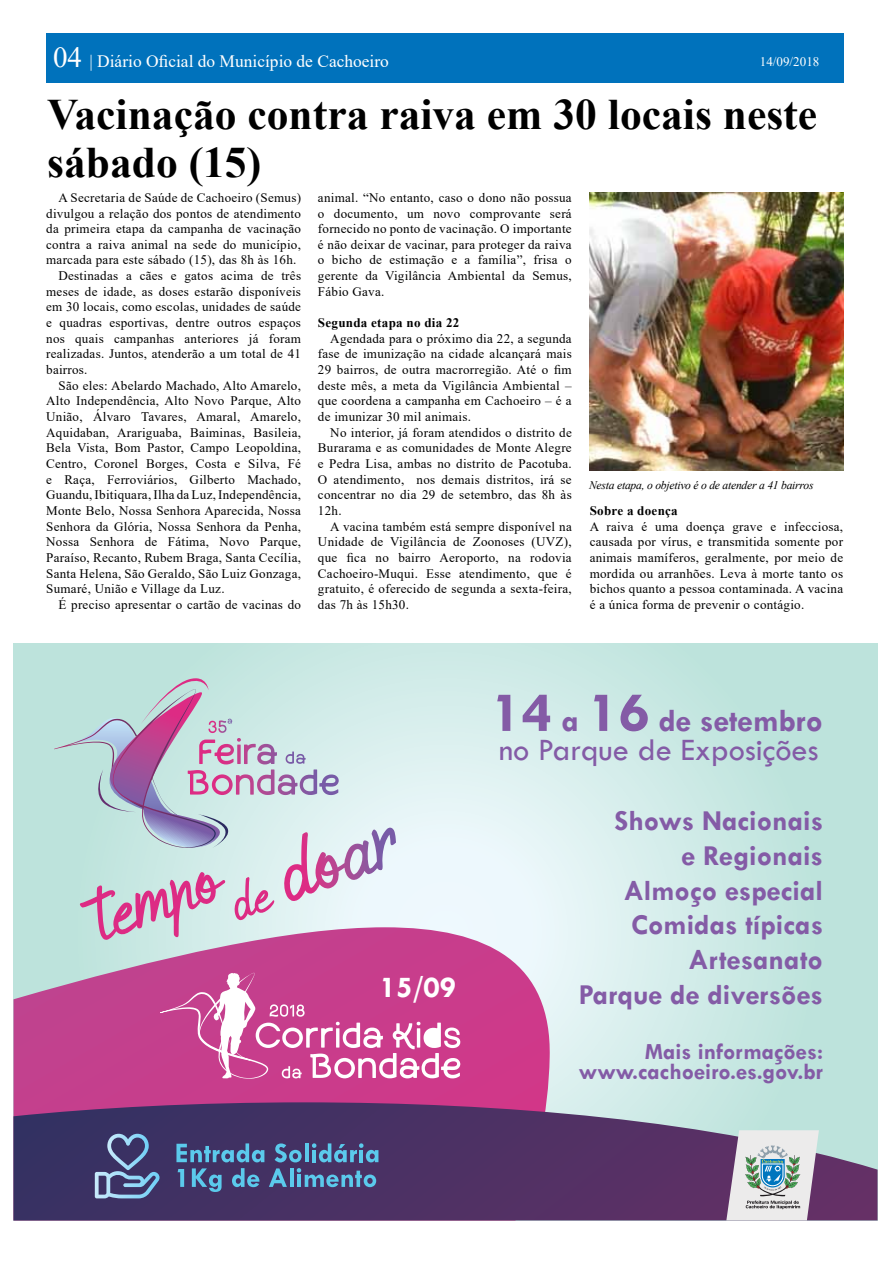
<style>
.page{position:relative;width:893px;height:1263px;background:#fff}
.page>*{position:absolute;margin:0;border:0;box-sizing:border-box;transform-origin:0 0}
.t1{font:700 43.5px/47.8px "Times New Roman";color:#000}
.t2{font:32.25px/29.1px "Tw Cen";color:#845ba6}
.t3{font:700 30.6px "Tw Cen";color:#fff}
.t4{font:700 29.1px/34.8px "Tw Cen";color:#845ba6;text-align:right}
.t5{font:700 23.25px/20.4px "Tw Cen";color:#845ba6;text-align:right}
.t6{font:17.4px "Times New Roman";color:#fff}
.t7{font:13.05px/15.6px "Times New Roman";letter-spacing:.02em;color:#000;text-align:justify}
.t8{font:700 13.05px "Times New Roman";letter-spacing:.02em;color:#000}
.t9{font:13.05px "Times New Roman";color:#fff}
.t10{font:italic 11.55px "Times New Roman";letter-spacing:-.02em;color:#000}
.s1{font-size:28.95px}
.s2{font-weight:700;font-size:58.05px}
.s3{font-weight:700}
</style>
<div class="page">
<div style="left:46px;top:33px;width:798px;height:50px;background:#0072bc"></div>
<img style="left:589px;top:193px;width:254px;height:277px">
<svg style="left:13px;top:643px;width:865px;height:577px;background:#cdeae6"></svg>
<svg style="left:14px;top:927px;width:538px;height:175px;background:#c9619f"></svg>
<svg style="left:14px;top:1102px;width:863px;height:118px;background:#5c4673"></svg>
<svg style="left:54px;top:674px;width:342px;height:266px;background:#cacfd9"></svg>
<svg style="left:726px;top:1130px;width:93px;height:90px;background:#bbbfc6"></svg>
<svg style="left:176px;top:1143px;width:88px;height:19px;background:#4b729d"></svg>
<svg style="left:275px;top:1143px;width:27px;height:19px"></svg>
<hr style="left:305px;top:1143px;width:3px;height:19px;background:#5bcaec">
<svg style="left:312px;top:1143px;width:66px;height:19px"></svg>
<svg style="left:178px;top:1169px;width:6px;height:18px"></svg>
<svg style="left:192px;top:1168px;width:30px;height:24px"></svg>
<svg style="left:232px;top:1168px;width:27px;height:19px"></svg>
<svg style="left:269px;top:1168px;width:18px;height:19px"></svg>
<hr style="left:290px;top:1168px;width:3px;height:19px;background:#5bcaec">
<svg style="left:297px;top:1168px;width:79px;height:19px;background:#4f6c98"></svg>
<svg style="left:95px;top:1134px;width:65px;height:64px;background:#57618d"></svg>
<svg style="left:160px;top:973px;width:300px;height:106px;background:#d160a0"></svg>
<h3 class="t6" style="left:53px;top:49px;width:337px"><span class="s1">04</span> | Diário Oficial do Município de Cachoeiro</h3>
<p class="t9" style="left:760px;top:53px;width:61px">14/09/2018</p>
<h1 class="t1" style="left:47px;top:89px;width:771px">Vacinação contra raiva em 30 locais neste sábado (15)</h1>
<p class="t7" style="left:59px;top:189px;width:244px">A Secretaria de Saúde de Cachoeiro (Semus)</p>
<p class="t7" style="left:46px;top:205px;width:256px">divulgou a relação dos pontos de atendimento</p>
<p class="t7" style="left:46px;top:221px;width:256px">da primeira etapa da campanha de vacinação</p>
<p class="t7" style="left:46px;top:236px;width:256px">contra a raiva animal na sede do município,</p>
<p class="t7" style="left:46px;top:252px;width:252px">marcada para este sábado (15), das 8h às 16h.</p>
<p class="t7" style="left:59px;top:268px;width:244px">Destinadas a cães e gatos acima de três</p>
<p class="t7" style="left:46px;top:283px;width:256px">meses de idade, as doses estarão disponíveis</p>
<p class="t7" style="left:46px;top:299px;width:256px">em 30 locais, como escolas, unidades de saúde</p>
<p class="t7" style="left:46px;top:314px;width:256px">e quadras esportivas, dentre outros espaços</p>
<p class="t7" style="left:46px;top:330px;width:256px">nos quais campanhas anteriores já foram</p>
<p class="t7" style="left:46px;top:346px;width:256px">realizadas. Juntos, atenderão a um total de 41</p>
<p class="t7" style="left:46px;top:361px;width:43px">bairros.</p>
<p class="t7" style="left:59px;top:377px;width:244px">São eles: Abelardo Machado, Alto Amarelo,</p>
<p class="t7" style="left:46px;top:393px;width:256px">Alto Independência, Alto Novo Parque, Alto</p>
<p class="t7" style="left:46px;top:408px;width:256px">União, Álvaro Tavares, Amaral, Amarelo,</p>
<p class="t7" style="left:46px;top:424px;width:256px">Aquidaban, Arariguaba, Baiminas, Basileia,</p>
<p class="t7" style="left:46px;top:440px;width:256px">Bela Vista, Bom Pastor, Campo Leopoldina,</p>
<p class="t7" style="left:46px;top:455px;width:256px">Centro, Coronel Borges, Costa e Silva, Fé</p>
<p class="t7" style="left:46px;top:471px;width:256px">e Raça, Ferroviários, Gilberto Machado,</p>
<p class="t7" style="left:46px;top:487px;width:256px">Guandu, Ibitiquara, Ilha da Luz, Independência,</p>
<p class="t7" style="left:46px;top:502px;width:256px">Monte Belo, Nossa Senhora Aparecida, Nossa</p>
<p class="t7" style="left:46px;top:518px;width:256px">Senhora da Glória, Nossa Senhora da Penha,</p>
<p class="t7" style="left:46px;top:534px;width:256px">Nossa Senhora de Fátima, Novo Parque,</p>
<p class="t7" style="left:46px;top:549px;width:256px">Paraíso, Recanto, Rubem Braga, Santa Cecília,</p>
<p class="t7" style="left:46px;top:565px;width:256px">Santa Helena, São Geraldo, São Luiz Gonzaga,</p>
<p class="t7" style="left:46px;top:581px;width:180px">Sumaré, União e Village da Luz.</p>
<p class="t7" style="left:59px;top:596px;width:244px">É preciso apresentar o cartão de vacinas do</p>
<p class="t7" style="left:318px;top:189px;width:255px">animal. “No entanto, caso o dono não possua o documento, um novo comprovante será fornecido no ponto de vacinação. O importante é não deixar de vacinar, para proteger da raiva o bicho de estimação e a família”, frisa o gerente da Vigilância Ambiental da Semus, Fábio Gava.</p>
<p class="t8" style="left:318px;top:313px;width:143px">Segunda etapa no dia 22</p>
<p class="t7" style="left:318px;top:330px;width:255px;text-indent:12px">Agendada para o próximo dia 22, a segunda fase de imunização na cidade alcançará mais 29 bairros, de outra macrorregião. Até o fim deste mês, a meta da Vigilância Ambiental – que coordena a campanha em Cachoeiro – é a de imunizar 30 mil animais.</p>
<p class="t7" style="left:318px;top:424px;width:255px;text-indent:12px">No interior, já foram atendidos o distrito de Burarama e as comunidades de Monte Alegre e Pedra Lisa, ambas no distrito de Pacotuba.<br>O atendimento, nos demais distritos, irá se concentrar no dia 29 de setembro, das 8h às 12h.</p>
<p class="t7" style="left:318px;top:518px;width:255px;text-indent:12px">A vacina também está sempre disponível na Unidade de Vigilância de Zoonoses (UVZ), que fica no bairro Aeroporto, na rodovia Cachoeiro-Muqui. Esse atendimento, que é gratuito, é oferecido de segunda a sexta-feira, das 7h às 15h30.</p>
<p class="t10" style="left:589px;top:477px;width:226px">Nesta etapa, o objetivo é o de atender a 41 bairros</p>
<p class="t8" style="left:590px;top:501px;width:90px">Sobre a doença</p>
<p class="t7" style="left:590px;top:518px;width:255px">A raiva é uma doença grave e infecciosa, causada por vírus, e transmitida somente por animais mamíferos, geralmente, por meio de mordida ou arranhões. Leva à morte tanto os bichos quanto a pessoa contaminada. A vacina é a única forma de prevenir o contágio.</p>
<h3 class="t3" style="left:380px;top:969px;width:78px">15/09</h3>
<h2 class="t2" style="left:491px;top:706px;width:334px"><span class="s2">14</span> <span class="s3">a</span> <span class="s2">16</span> <span class="s3">de setembro </span>no Parque de Exposições</h2>
<h3 class="t4" style="left:579px;top:802px;width:246px">Shows Nacionais<br>e Regionais<br>Almoço especial<br>Comidas típicas<br>Artesanato<br>Parque de diversões</h3>
<h3 class="t5" style="left:579px;top:1040px;width:246px">Mais informações: www.cachoeiro.es.gov.br</h3>
</div>
